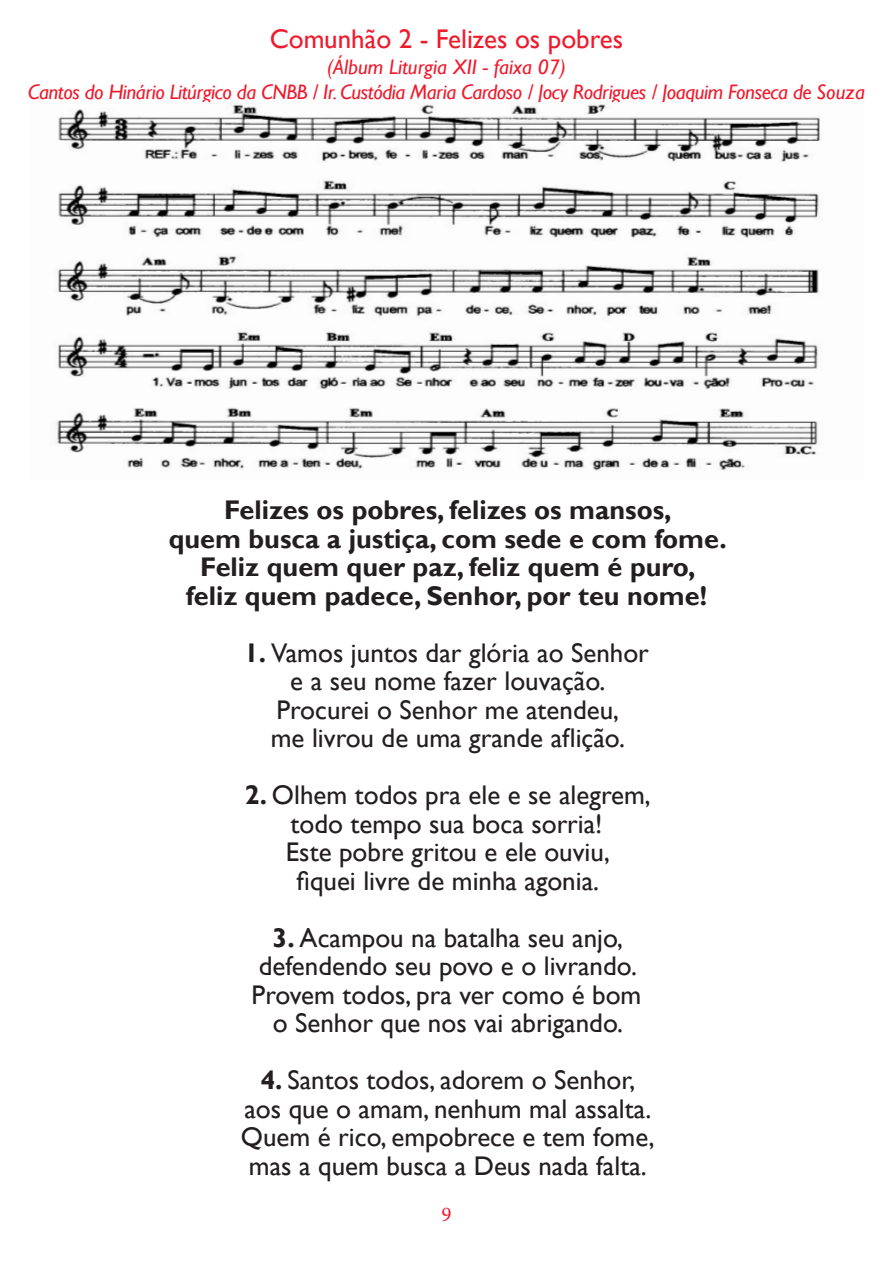
<style>
.page{position:relative;width:893px;height:1263px;background:#fff}
.page>*{position:absolute;margin:0;border:0;box-sizing:border-box;transform-origin:0 0}
.Música{font:27px/28.5px "Gill Sans";color:#231f20;text-align:center}
.Refrão{font:700 27px "Gill Sans";color:#231f20}
.NOME_DA_MÚSICA{font:27px "Gill Sans";color:#ee1b2d}
.itálico{font:italic 21px "Gill Sans";letter-spacing:-.02em;color:#ee1b2d}
.itálico-2{font:italic 21px "Gill Sans";color:#ee1b2d}
.t1{font:21px "Minion Pro";color:#ee1b2d}
.s1{font-weight:700}
</style>
<div class="page">
<img style="left:56px;top:104px;width:764px;height:367px">
<p class="NOME_DA_MÚSICA" style="left:270px;top:24px;width:355px">Comunhão 2 - Felizes os pobres</p>
<p class="itálico-2" style="left:327px;top:54px;width:240px">(Álbum Liturgia XII - faixa 07)</p>
<p class="itálico" style="left:28px;top:79px;width:838px">Cantos do Hinário Litúrgico da CNBB / Ir. Custódia Maria Cardoso / Jocy Rodrigues / Joaquim Fonseca de Souza</p>
<p class="Refrão" style="left:224px;top:494px;width:449px">Felizes os pobres, felizes os mansos,</p>
<p class="Refrão" style="left:169px;top:522px;width:560px">quem busca a justiça, com sede e com fome.</p>
<p class="Refrão" style="left:200px;top:551px;width:497px">Feliz quem quer paz, feliz quem é puro,</p>
<p class="Refrão" style="left:186px;top:579px;width:523px">feliz quem padece, Senhor, por teu nome!</p>
<p class="Música" style="left:244px;top:639px;width:406px"><span class="s1">1.</span> Vamos juntos dar glória ao Senhor e a seu nome fazer louvação.<br>Procurei o Senhor me atendeu,<br>me livrou de uma grande aflição.</p>
<p class="Música" style="left:245px;top:781px;width:407px"><span class="s1">2.</span> Olhem todos pra ele e se alegrem, todo tempo sua boca sorria!<br>Este pobre gritou e ele ouviu,<br>fiquei livre de minha agonia.</p>
<p class="Música" style="left:252px;top:924px;width:391px"><span class="s1">3.</span> Acampou na batalha seu anjo, defendendo seu povo e o livrando.<br>Provem todos, pra ver como é bom o Senhor que nos vai abrigando.</p>
<p class="Música" style="left:241px;top:1066px;width:415px"><span class="s1">4.</span> Santos todos, adorem o Senhor, aos que o amam, nenhum mal assalta.<br>Quem é rico, empobrece e tem fome, mas a quem busca a Deus nada falta.</p>
<p class="t1" style="left:441px;top:1200px;width:12px">9</p>
</div>
